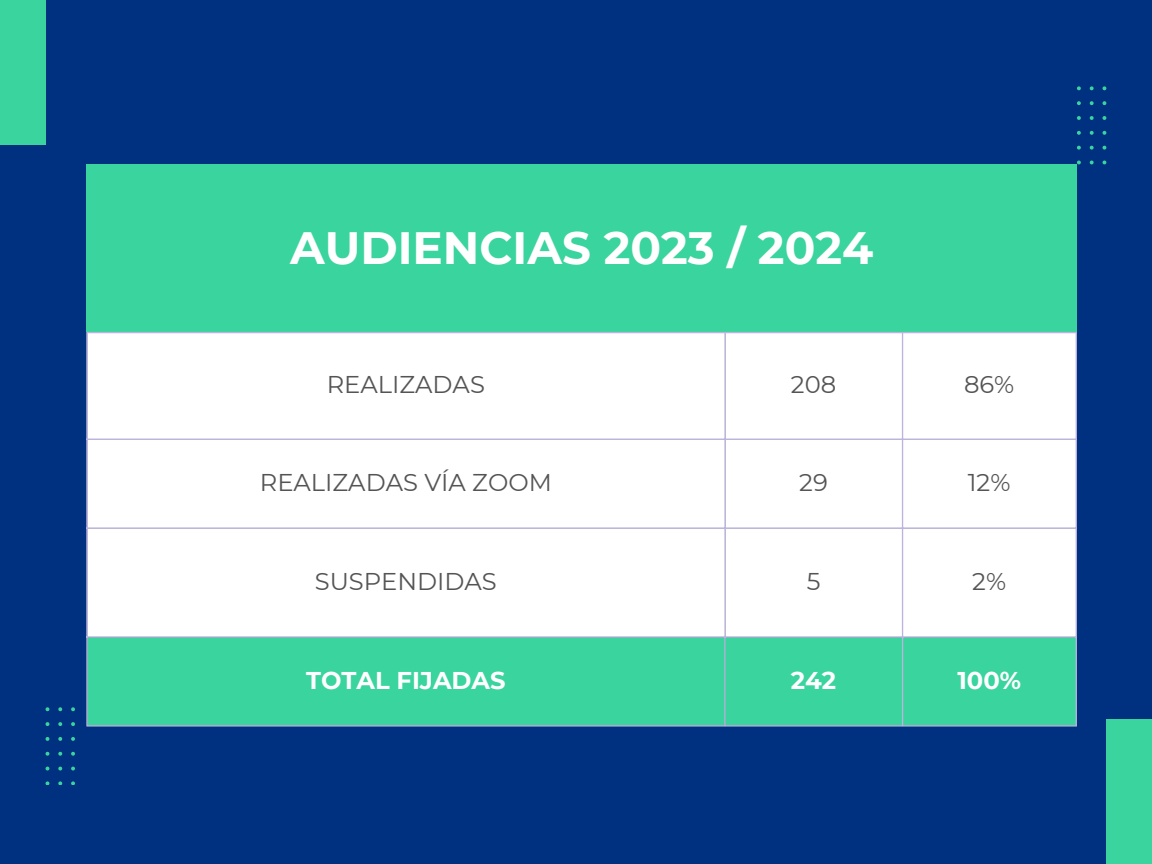
<style>
.page{position:relative;width:1152px;height:864px;background:#003080}
.page>*{position:absolute;margin:0;border:0;box-sizing:border-box;transform-origin:0 0}
.t1{font:700 45.3px "Montserrat";color:#fff}
.t2{font:24.3px "Montserrat";color:#545454}
.t3{font:700 24.3px "Montserrat";color:#fff}
</style>
<div class="page">
<div style="left:86px;top:165px;width:991px;height:167px;background:#3ad49e"></div>
<div style="left:88px;top:333px;width:988px;height:303px;background:#fff"></div>
<div style="left:88px;top:638px;width:988px;height:87px;background:#3ad49e"></div>
<hr style="left:86px;top:333px;width:2px;height:392px;background:#bcb3df">
<hr style="left:724px;top:333px;width:2px;height:392px;background:#bcb3df">
<hr style="left:902px;top:333px;width:1px;height:392px;background:#bcb3df">
<hr style="left:1076px;top:333px;width:1px;height:392px;background:#bcb3df">
<hr style="left:86px;top:332px;width:991px;height:1px;background:#bcb3df">
<hr style="left:86px;top:439px;width:991px;height:1px;background:#bcb3df">
<hr style="left:86px;top:527px;width:991px;height:2px;background:#bcb3df">
<hr style="left:86px;top:636px;width:991px;height:2px;background:#bcb3df">
<hr style="left:86px;top:725px;width:991px;height:2px;background:#bcb3df">
<svg style="left:46px;top:781px;width:3px;height:4px"></svg>
<svg style="left:46px;top:767px;width:3px;height:4px"></svg>
<svg style="left:46px;top:752px;width:3px;height:4px"></svg>
<svg style="left:46px;top:737px;width:3px;height:4px"></svg>
<svg style="left:46px;top:722px;width:3px;height:4px"></svg>
<svg style="left:46px;top:707px;width:3px;height:4px"></svg>
<svg style="left:58px;top:781px;width:4px;height:4px"></svg>
<svg style="left:58px;top:767px;width:4px;height:4px"></svg>
<svg style="left:58px;top:752px;width:4px;height:4px"></svg>
<svg style="left:58px;top:737px;width:4px;height:4px"></svg>
<svg style="left:58px;top:722px;width:4px;height:4px"></svg>
<svg style="left:58px;top:707px;width:4px;height:4px"></svg>
<svg style="left:71px;top:781px;width:4px;height:4px"></svg>
<svg style="left:71px;top:767px;width:4px;height:4px"></svg>
<svg style="left:71px;top:752px;width:4px;height:4px"></svg>
<svg style="left:71px;top:737px;width:4px;height:4px"></svg>
<svg style="left:71px;top:722px;width:4px;height:4px"></svg>
<svg style="left:71px;top:707px;width:4px;height:4px"></svg>
<svg style="left:1077px;top:161px;width:4px;height:3px"></svg>
<svg style="left:1077px;top:146px;width:4px;height:4px"></svg>
<svg style="left:1077px;top:131px;width:4px;height:4px"></svg>
<svg style="left:1077px;top:116px;width:4px;height:4px"></svg>
<svg style="left:1077px;top:101px;width:4px;height:4px"></svg>
<svg style="left:1077px;top:86px;width:4px;height:4px"></svg>
<svg style="left:1090px;top:161px;width:4px;height:3px"></svg>
<svg style="left:1090px;top:146px;width:4px;height:4px"></svg>
<svg style="left:1090px;top:131px;width:4px;height:4px"></svg>
<svg style="left:1090px;top:116px;width:4px;height:4px"></svg>
<svg style="left:1090px;top:101px;width:4px;height:4px"></svg>
<svg style="left:1090px;top:86px;width:4px;height:4px"></svg>
<svg style="left:1103px;top:146px;width:3px;height:4px"></svg>
<svg style="left:1103px;top:131px;width:3px;height:4px"></svg>
<svg style="left:1103px;top:116px;width:3px;height:4px"></svg>
<svg style="left:1103px;top:101px;width:3px;height:4px"></svg>
<svg style="left:1103px;top:86px;width:3px;height:4px"></svg>
<div style="left:0;top:0;width:46px;height:145px;background:#3ad49e"></div>
<div style="left:1107px;top:719px;width:45px;height:145px;background:#3ad49e"></div>
<p class="t1" style="left:290px;top:221px;width:585px">AUDIENCIAS 2023 / 2024</p>
<p class="t2" style="left:327px;top:370px;width:160px">REALIZADAS</p>
<p class="t2" style="left:791px;top:370px;width:47px">208</p>
<h1 class="t2" style="left:964px;top:370px;width:52px">86%</h1>
<p class="t2" style="left:260px;top:467px;width:294px">REALIZADAS VÍA ZOOM</p>
<p class="t2" style="left:799px;top:467px;width:30px">29</p>
<p class="t2" style="left:968px;top:467px;width:44px">12%</p>
<p class="t2" style="left:315px;top:566px;width:183px">SUSPENDIDAS</p>
<p class="t2" style="left:807px;top:566px;width:15px">5</p>
<p class="t2" style="left:972px;top:566px;width:35px">2%</p>
<p class="t3" style="left:306px;top:665px;width:201px">TOTAL FIJADAS</p>
<p class="t3" style="left:791px;top:665px;width:47px">242</p>
<p class="t3" style="left:957px;top:665px;width:65px">100%</p>
</div>
